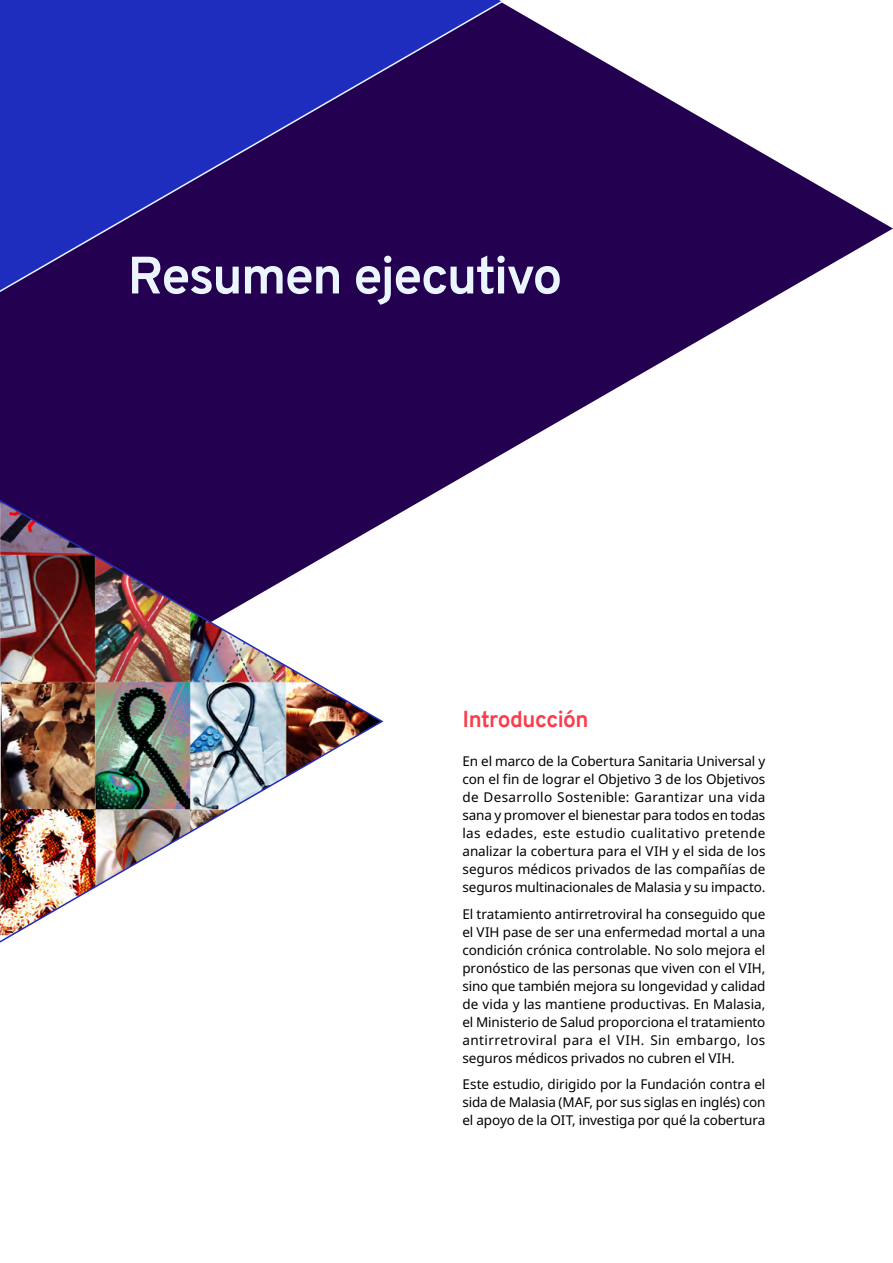
<style>
.page{position:relative;width:893px;height:1263px;background:#fff}
.page>*{position:absolute;margin:0;border:0;box-sizing:border-box;transform-origin:0 0}
.t1{font:700 52.5px "Overpass";letter-spacing:-.03em;color:#ebf5fd}
.t2{font:700 22.5px "Overpass";letter-spacing:-.025em;color:#fa3c4b}
.t3{font:13.5px/18px "Noto Sans";letter-spacing:-.01em;color:#000;text-align:justify}
</style>
<div class="page">
<svg style="left:0;top:4px;width:893px;height:519px;fill:#230050"></svg>
<svg style="left:0;top:0;width:505px;height:300px;background:#211786"></svg>
<img style="left:0;top:442px;width:384px;height:501px">
<h1 class="t1" style="left:128px;top:238px;width:436px">Resumen ejecutivo</h1>
<h2 class="t2" style="left:462px;top:703px;width:128px">Introducción</h2>
<p class="t3" style="left:462px;top:753px;width:305px">En el marco de la Cobertura Sanitaria Universal y con el fin de lograr el Objetivo 3 de los Objetivos de Desarrollo Sostenible: Garantizar una vida sana y promover el bienestar para todos en todas las edades, este estudio cualitativo pretende analizar la cobertura para el VIH y el sida de los seguros médicos privados de las compañías de seguros multinacionales de Malasia y su impacto.</p>
<p class="t3" style="left:462px;top:905px;width:305px">El tratamiento antirretroviral ha conseguido que el VIH pase de ser una enfermedad mortal a una condición crónica controlable. No solo mejora el pronóstico de las personas que viven con el VIH, sino que también mejora su longevidad y calidad de vida y las mantiene productivas. En Malasia, el Ministerio de Salud proporciona el tratamiento antirretroviral para el VIH. Sin embargo, los seguros médicos privados no cubren el VIH.</p>
<p class="t3" style="left:462px;top:1076px;width:304px">Este estudio, dirigido por la Fundación contra el sida de Malasia (MAF, por sus siglas en inglés) con el apoyo de la OIT, investiga por qué la cobertura</p>
</div>
